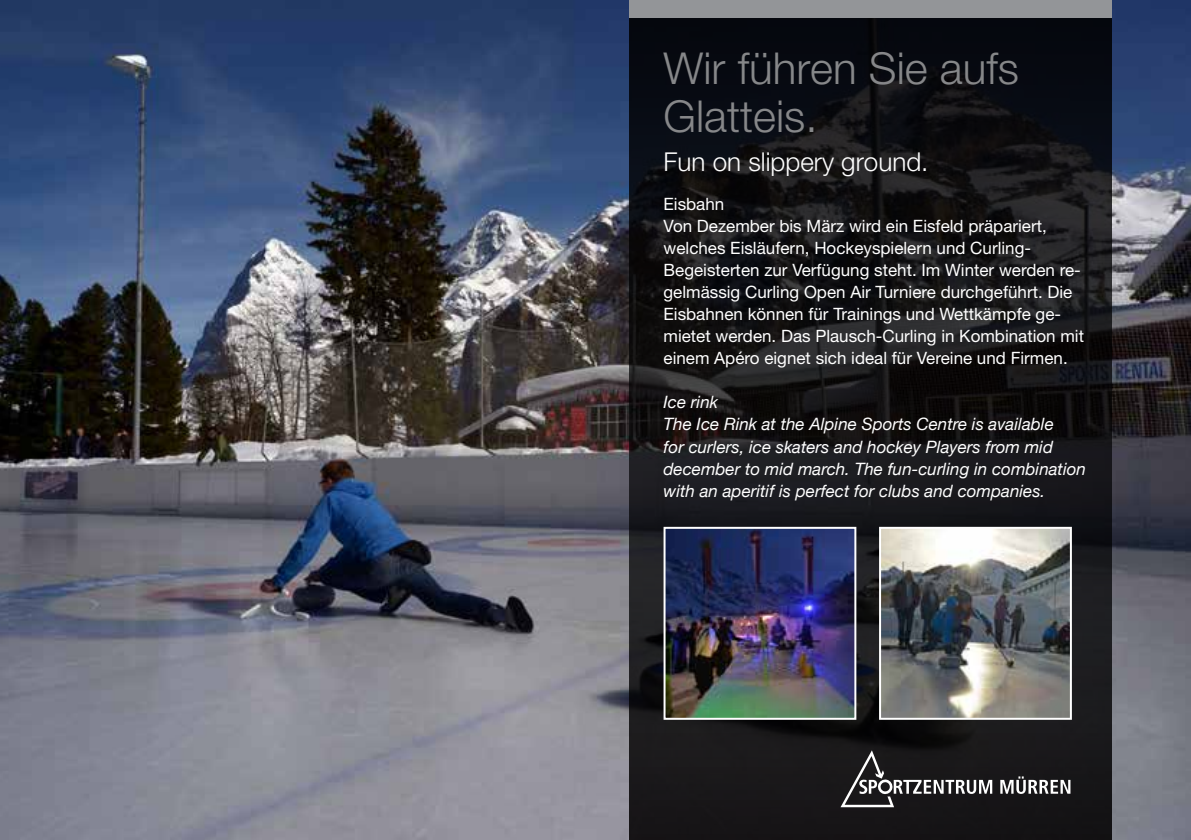
<style>
.page{position:relative;width:1191px;height:840px;background:#fff}
.page>*{position:absolute;margin:0;border:0;box-sizing:border-box;transform-origin:0 0}
.t1{font:300 44px/48px "Helvetica Neue";color:#868789}
.t2{font:300 26px "Helvetica Neue";color:#fff}
.t3{font:17px/22px "Helvetica Neue";color:#fff}
.t4{font:italic 17px/22px "Helvetica Neue";color:#fff}
</style>
<div class="page">
<img style="left:0;top:0;width:1191px;height:839px">
<svg style="left:629px;top:17px;width:482px;height:822px;background:#141417"></svg>
<div style="left:629px;top:0;width:482px;height:17px;background:#939598"></div>
<svg style="left:1000px;top:776px;width:70px;height:17px"></svg>
<svg style="left:840px;top:749px;width:152px;height:57px;background:#383738"></svg>
<img style="left:882px;top:529px;width:186px;height:187px">
<div style="left:879px;top:526px;width:192px;height:193px;border:2px solid #fff"></div>
<img style="left:666px;top:529px;width:187px;height:187px">
<div style="left:663px;top:526px;width:193px;height:193px;border:2px solid #fff"></div>
<h1 class="t1" style="left:663px;top:44px;width:357px">Wir führen Sie aufs<br>Glatteis.</h1>
<h2 class="t2" style="left:663px;top:146px;width:266px">Fun on slippery ground.</h2>
<p class="t3" style="left:663px;top:193px;width:422px">Eisbahn<br>Von Dezember bis März wird ein Eisfeld präpariert, welches Eisläufern, Hockeyspielern und Curling-Begeisterten zur Verfügung steht. Im Winter werden re&shy;gelmässig Curling Open Air Turniere durchgeführt. Die Eisbahnen können für Trainings und Wettkämpfe ge&shy;mietet werden. Das Plausch-Curling in Kombination mit einem Apéro eignet sich ideal für Vereine und Firmen.</p>
<p class="t4" style="left:663px;top:391px;width:424px">Ice rink<br>The Ice Rink at the Alpine Sports Centre is available<br>for curlers, ice skaters and hockey Players from mid december to mid march. The fun-curling in combination with an aperitif is perfect for clubs and companies.</p>
</div>
